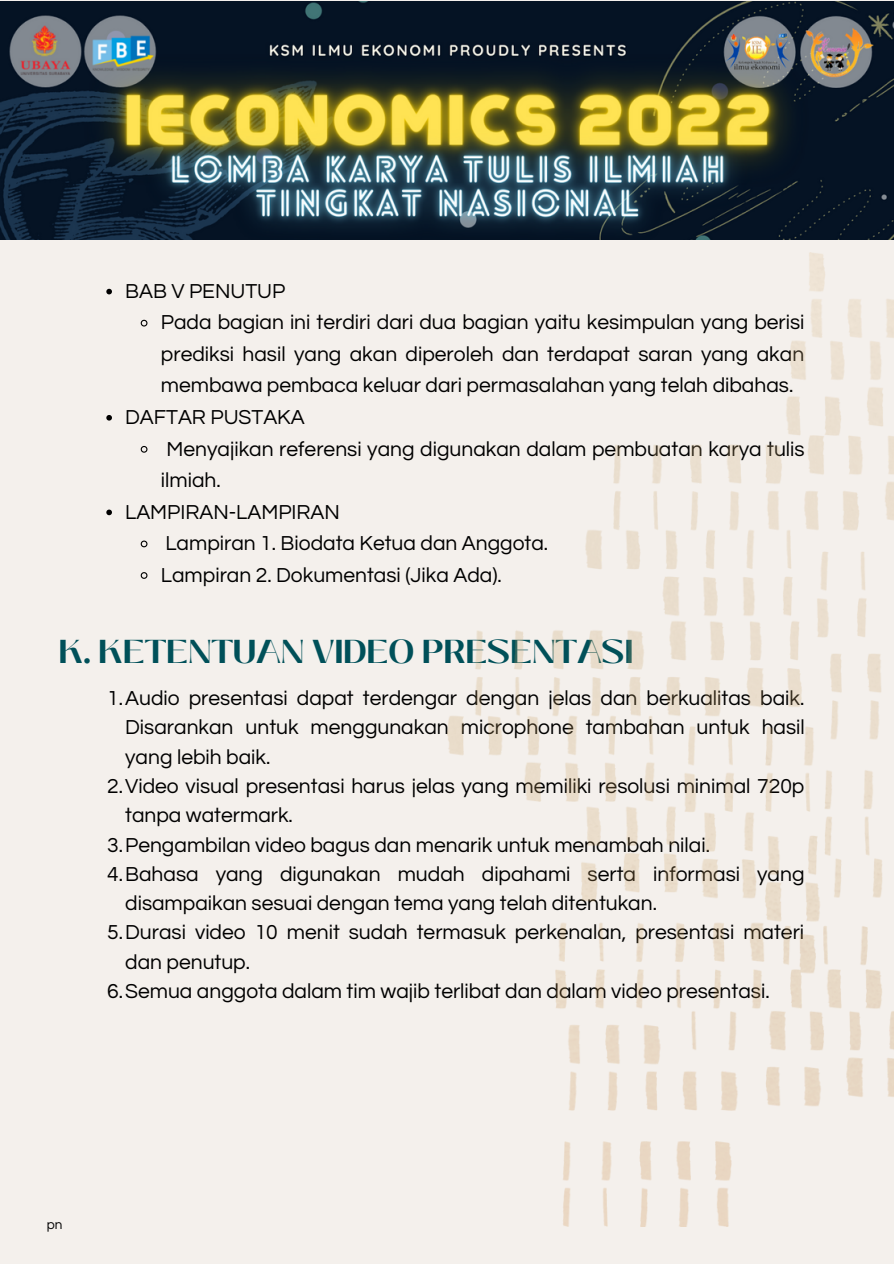
<style>
.page{position:relative;width:894px;height:1264px;background:#fff}
.page>*{position:absolute;margin:0;border:0;box-sizing:border-box;transform-origin:0 0}
.t1{font:700 33px "Black Mango";color:#005059}
.t2{font:21px/29.2px "Questrial";color:#000}
.t3{font:13.5px "Questrial";color:#000}
</style>
<div class="page">
<div style="left:0;top:0;width:893px;height:1263px;background:#f4f0ec"></div>
<img style="left:0;top:2px;width:893px;height:237px">
<svg style="left:106px;top:289px;width:6px;height:5px"></svg>
<svg style="left:140px;top:319px;width:8px;height:8px"></svg>
<svg style="left:106px;top:415px;width:6px;height:5px"></svg>
<svg style="left:140px;top:446px;width:8px;height:7px"></svg>
<svg style="left:106px;top:509px;width:6px;height:6px"></svg>
<svg style="left:140px;top:540px;width:8px;height:8px"></svg>
<svg style="left:140px;top:572px;width:8px;height:7px"></svg>
<img style="left:447px;top:252px;width:446px;height:974px">
<p class="t2" style="left:125px;top:277px;width:162px">BAB V PENUTUP</p>
<p class="t2" style="left:161px;top:307px;width:645px;line-height:31.5px;text-align:justify">Pada bagian ini terdiri dari dua bagian yaitu kesimpulan yang berisi prediksi hasil yang akan diperoleh dan terdapat saran yang akan membawa pembaca keluar dari permasalahan yang telah dibahas.</p>
<p class="t2" style="left:125px;top:403px;width:181px">DAFTAR PUSTAKA</p>
<p class="t2" style="left:161px;top:433px;width:645px;line-height:31.5px">Menyajikan referensi yang digunakan dalam pembuatan karya tulis ilmiah.</p>
<p class="t2" style="left:125px;top:497px;width:216px">LAMPIRAN-LAMPIRAN</p>
<p class="t2" style="left:165px;top:529px;width:384px">Lampiran 1. Biodata Ketua dan Anggota.</p>
<p class="t2" style="left:161px;top:560px;width:342px">Lampiran 2. Dokumentasi (Jika Ada).</p>
<p class="t1" style="left:59px;top:627px;width:576px">K. KETENTUAN VIDEO PRESENTASI</p>
<p class="t2" style="left:125px;top:684px;width:681px;text-align:justify;text-indent:-18px">1.Audio presentasi dapat terdengar dengan jelas dan berkualitas baik.<br>Disarankan untuk menggunakan microphone tambahan untuk hasil yang lebih baik.</p>
<p class="t2" style="left:125px;top:772px;width:680px;text-indent:-18px">2.Video visual presentasi harus jelas yang memiliki resolusi minimal 720p tanpa watermark.</p>
<p class="t2" style="left:107px;top:830px;width:604px">3.Pengambilan video bagus dan menarik untuk menambah nilai.</p>
<p class="t2" style="left:125px;top:859px;width:680px;text-indent:-18px">4.Bahasa yang digunakan mudah dipahami serta informasi yang disampaikan sesuai dengan tema yang telah ditentukan.</p>
<p class="t2" style="left:125px;top:918px;width:680px;text-indent:-18px">5.Durasi video 10 menit sudah termasuk perkenalan, presentasi materi dan penutup.</p>
<p class="t2" style="left:107px;top:977px;width:663px">6.Semua anggota dalam tim wajib terlibat dan dalam video presentasi.</p>
<p class="t3" style="left:47px;top:1218px;width:17px">pn</p>
</div>
